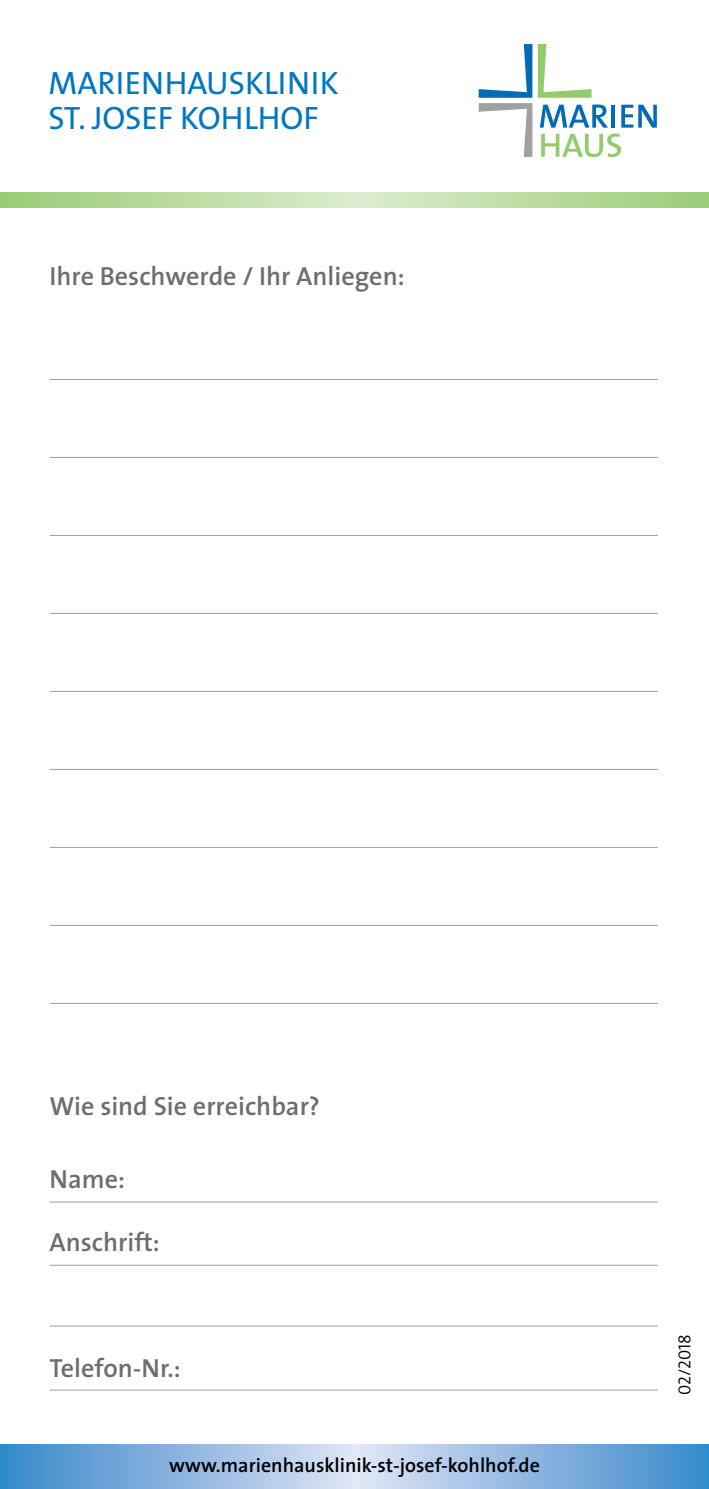
<style>
.page{position:relative;width:709px;height:1489px;background:#fff}
.page>*{position:absolute;margin:0;border:0;box-sizing:border-box;transform-origin:0 0}
.t1{font:32.5px/35px "The Sans";color:#0077c1}
.t2{font:600 26.25px "The Sans";color:#6d6e71}
.t3{font:600 20px "The Sans";color:#000}
.t4{font:17.5px "The Sans Semi Light Caps";color:#000}
</style>
<div class="page">
<hr style="left:50px;top:379px;width:608px;height:1px;background:#9b9da0">
<hr style="left:50px;top:457px;width:608px;height:1px;background:#9b9da0">
<hr style="left:50px;top:535px;width:608px;height:1px;background:#9b9da0">
<hr style="left:50px;top:613px;width:608px;height:1px;background:#9b9da0">
<hr style="left:50px;top:691px;width:608px;height:1px;background:#9b9da0">
<hr style="left:50px;top:769px;width:608px;height:1px;background:#9b9da0">
<hr style="left:50px;top:847px;width:608px;height:1px;background:#9b9da0">
<hr style="left:50px;top:924px;width:608px;height:1px;background:#9b9da0">
<hr style="left:50px;top:1002px;width:608px;height:1px;background:#9b9da0">
<hr style="left:50px;top:1201px;width:608px;height:1px;background:#9b9da0">
<hr style="left:50px;top:1264px;width:608px;height:1px;background:#9b9da0">
<hr style="left:50px;top:1325px;width:608px;height:1px;background:#9b9da0">
<hr style="left:50px;top:1389px;width:608px;height:1px;background:#9b9da0">
<svg style="left:0;top:1444px;width:709px;height:44px;background:#8bb6e0"></svg>
<svg style="left:0;top:192px;width:709px;height:15px;background:#badca0"></svg>
<svg style="left:540px;top:104px;width:117px;height:53px"></svg>
<svg style="left:538px;top:44px;width:53px;height:54px"></svg>
<svg style="left:478px;top:44px;width:54px;height:113px"></svg>
<p class="t1" style="left:49px;top:69px;width:291px">MARIENHAUSKLINIK<br>ST. JOSEF KOHLHOF</p>
<p class="t2" style="left:50px;top:265px;width:356px">Ihre Beschwerde / Ihr Anliegen:</p>
<p class="t2" style="left:50px;top:1095px;width:272px">Wie sind Sie erreichbar?</p>
<p class="t2" style="left:50px;top:1168px;width:77px">Name:</p>
<p class="t2" style="left:50px;top:1231px;width:112px">Anschrift:</p>
<p class="t2" style="left:50px;top:1357px;width:133px">Telefon-Nr.:</p>
<p class="t3" style="left:169px;top:1457px;width:372px">www.marienhausklinik-st-josef-kohlhof.de</p>
<p class="t4" style="left:679px;top:1395px;width:62px;rotate:-90deg">02/2018</p>
</div>
